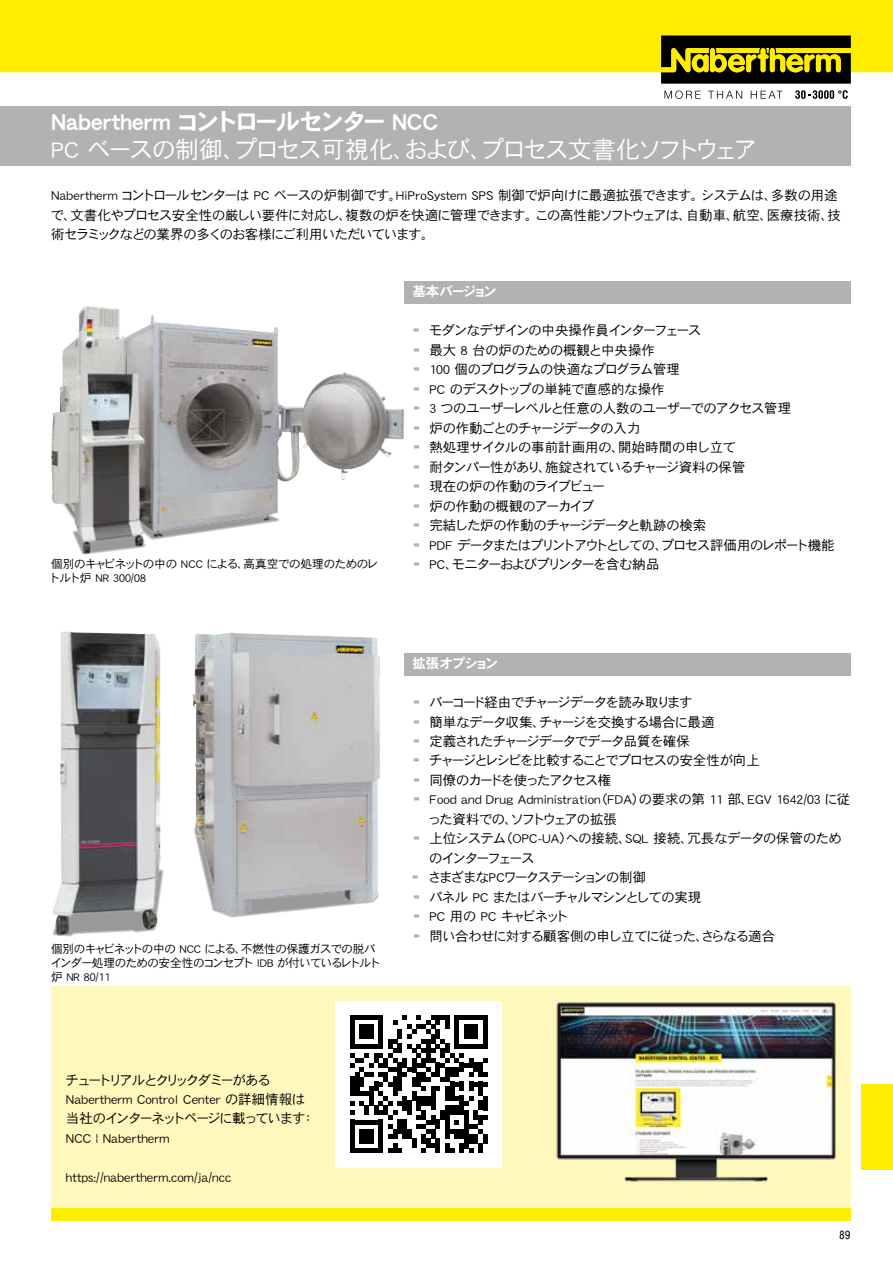
<style>
.page{position:relative;width:893px;height:1263px;background:#fff}
.page>*{position:absolute;margin:0;border:0;box-sizing:border-box;transform-origin:0 0}
.t1{font:24px "DFHS Gothic Std W3";letter-spacing:-.095em;color:#fff}
.t2{font:24px "DFHS Gothic Std W7";color:#fff}
.t3{font:13.5px/19.5px "DFHS Gothic Std W3";letter-spacing:-.05em;color:#000}
.t4{font:13.5px/19.5px "DFHS Gothic Std W3";letter-spacing:-.025em;color:#000}
.t5{font:13.5px "DFHS Gothic Std W3";color:#000}
.t6{font:13.5px "DFHS Gothic Std W3";letter-spacing:-.08em;color:#000}
.t7{font:13.5px "DFHS Gothic Std W3";letter-spacing:-.1em;color:#000}
.t8{font:13.5px "DFHS Gothic Std W3";letter-spacing:-.07em;color:#000}
.t9{font:13.5px "DFHS Gothic Std W3";letter-spacing:-.105em;color:#000}
.t10{font:13.5px "DFHS Gothic Std W3";letter-spacing:-.125em;color:#000}
.t11{font:13.5px "DFHS Gothic Std W3";letter-spacing:-.085em;color:#000}
.t12{font:13.5px "DFHS Gothic Std W3";letter-spacing:-.115em;color:#000}
.t13{font:13.5px "DFHS Gothic Std W3";letter-spacing:-.165em;color:#000}
.t14{font:13.5px "DFHS Gothic Std W7";letter-spacing:-.135em;color:#fff}
.t15{font:13.5px "DFHS Gothic Std W7";letter-spacing:-.085em;color:#fff}
.t16{font:11.7px/14.1px "DFHS Gothic Std W3";letter-spacing:-.055em;color:#000}
.t17{font:11.7px "Pragmatica Cond";color:#000}
.s1{font-family:"Blackoak Std";color:#b3b2b2}
</style>
<div class="page">
<div style="left:51px;top:1208px;width:799px;height:12px;background:#ffed00"></div>
<div style="left:51px;top:986px;width:799px;height:222px;background:#fff8bd"></div>
<div style="left:861px;top:1084px;width:32px;height:85px;background:#ffed00"></div>
<div style="left:0;top:106px;width:850px;height:60px;background:#b3b2b2"></div>
<img style="left:51px;top:313px;width:338px;height:242px">
<img style="left:52px;top:631px;width:328px;height:306px">
<img style="left:556px;top:1002px;width:280px;height:180px">
<div style="left:404px;top:281px;width:446px;height:23px;background:#b3b2b2"></div>
<div style="left:404px;top:653px;width:446px;height:22px;background:#b3b2b2"></div>
<div style="left:336px;top:1001px;width:166px;height:166px;background:#fff"></div>
<svg style="left:350px;top:1015px;width:138px;height:138px"></svg>
<div style="left:483px;top:1134px;width:5px;height:9px;background:#000"></div>
<div style="left:1px;top:0;width:892px;height:72px;background:#ffed00"></div>
<svg style="left:664px;top:90px;width:37px;height:9px"></svg>
<svg style="left:708px;top:91px;width:34px;height:8px"></svg>
<svg style="left:751px;top:91px;width:32px;height:8px"></svg>
<svg style="left:795px;top:90px;width:53px;height:9px"></svg>
<svg style="left:661px;top:36px;width:190px;height:48px;background:#514b02"></svg>
<svg style="left:0;top:0;width:1px;height:72px"></svg>
<h1 class="t2" style="left:51px;top:108px;width:389px">Nabertherm コントロールセンター NCC</h1>
<h1 class="t1" style="left:51px;top:137px;width:708px">PC ベースの制御、プロセス可視化、および、プロセス文書化ソフトウェア</h1>
<p class="t3" style="left:51px;top:185px;width:792px">Nabertherm コントロールセンターは PC ベースの炉制御です。HiProSystem SPS 制御で炉向けに最適拡張できます。システムは、多数の用途で、文書化やプロセス安全性の厳しい要件に対応し、複数の炉を快適に管理できます。この高性能ソフトウェアは、自動車、航空、医療技術、技術セラミックなどの業界の多くのお客様にご利用いただいています。</p>
<p class="t16" style="left:49px;top:557px;width:331px">個別のキャビネットの中の NCC による、高真空での処理のためのレトルト炉 NR 300/08</p>
<p class="t16" style="left:51px;top:941px;width:332px">個別のキャビネットの中の NCC による、不燃性の保護ガスでの脱バインダー処理のための安全性のコンセプト IDB が付いているレトルト炉 NR 80/11</p>
<p class="t14" style="left:412px;top:284px;width:86px">基本バージョン</p>
<p class="t3" style="left:412px;top:321px;width:424px"><span class="s1">·</span> モダンなデザインの中央操作員インターフェース<br><span class="s1">·</span> 最大 8 台の炉のための概観と中央操作<br><span class="s1">·</span> 100 個のプログラムの快適なプログラム管理<br><span class="s1">·</span> PC のデスクトップの単純で直感的な操作<br><span class="s1">·</span> 3 つのユーザーレベルと任意の人数のユーザーでのアクセス管理<br><span class="s1">·</span> 炉の作動ごとのチャージデータの入力<br><span class="s1">·</span> 熱処理サイクルの事前計画用の、開始時間の申し立て<br><span class="s1">·</span> 耐タンパー性があり、施錠されているチャージ資料の保管<br><span class="s1">·</span> 現在の炉の作動のライブビュー<br><span class="s1">·</span> 炉の作動の概観のアーカイブ<br><span class="s1">·</span> 完結した炉の作動のチャージデータと軌跡の検索<br><span class="s1">·</span> PDF データまたはプリントアウトとしての、プロセス評価用のレポート機能<span class="s1">·</span> PC、モニターおよびプリンターを含む納品</p>
<p class="t15" style="left:412px;top:656px;width:87px">拡張オプション</p>
<p class="t10" style="left:412px;top:695px;width:282px"><span class="s1">·</span> バーコード経由でチャージデータを読み取ります</p>
<p class="t3" style="left:412px;top:712px;width:304px"><span class="s1">·</span> 簡単なデータ収集、チャージを交換する場合に最適</p>
<p class="t11" style="left:412px;top:734px;width:279px"><span class="s1">·</span> 定義されたチャージデータでデータ品質を確保</p>
<p class="t9" style="left:412px;top:753px;width:349px"><span class="s1">·</span> チャージとレシピを比較することでプロセスの安全性が向上</p>
<p class="t7" style="left:412px;top:773px;width:200px"><span class="s1">·</span> 同僚のカードを使ったアクセス権</p>
<p class="t5" style="left:412px;top:792px;width:439px"><span class="s1">·</span> Food and Drug Administration（FDA）の要求の第 11 部、EGV 1642/03 に従</p>
<p class="t6" style="left:428px;top:812px;width:190px">った資料での、ソフトウェアの拡張</p>
<p class="t3" style="left:412px;top:829px;width:431px"><span class="s1">·</span> 上位システム（OPC-UA）への接続、SQL 接続、冗長なデータの保管のため</p>
<p class="t13" style="left:429px;top:851px;width:107px">のインターフェース</p>
<p class="t12" style="left:411px;top:870px;width:237px"><span class="s1">·</span> さまざまなPCワークステーションの制御</p>
<p class="t6" style="left:412px;top:890px;width:290px"><span class="s1">·</span> パネル PC またはバーチャルマシンとしての実現</p>
<p class="t7" style="left:412px;top:909px;width:158px"><span class="s1">·</span> PC 用の PC キャビネット</p>
<p class="t8" style="left:412px;top:929px;width:364px"><span class="s1">·</span> 問い合わせに対する顧客側の申し立てに従った、さらなる適合</p>
<p class="t4" style="left:66px;top:1070px;width:251px">チュートリアルとクリックダミーがある<br>Nabertherm Control Center の詳細情報は当社のインターネットページに載っています：<br>NCC | Nabertherm</p>
<p class="t5" style="left:66px;top:1170px;width:167px">https://nabertherm.com/ja/ncc</p>
<p class="t17" style="left:839px;top:1228px;width:13px">89</p>
</div>
